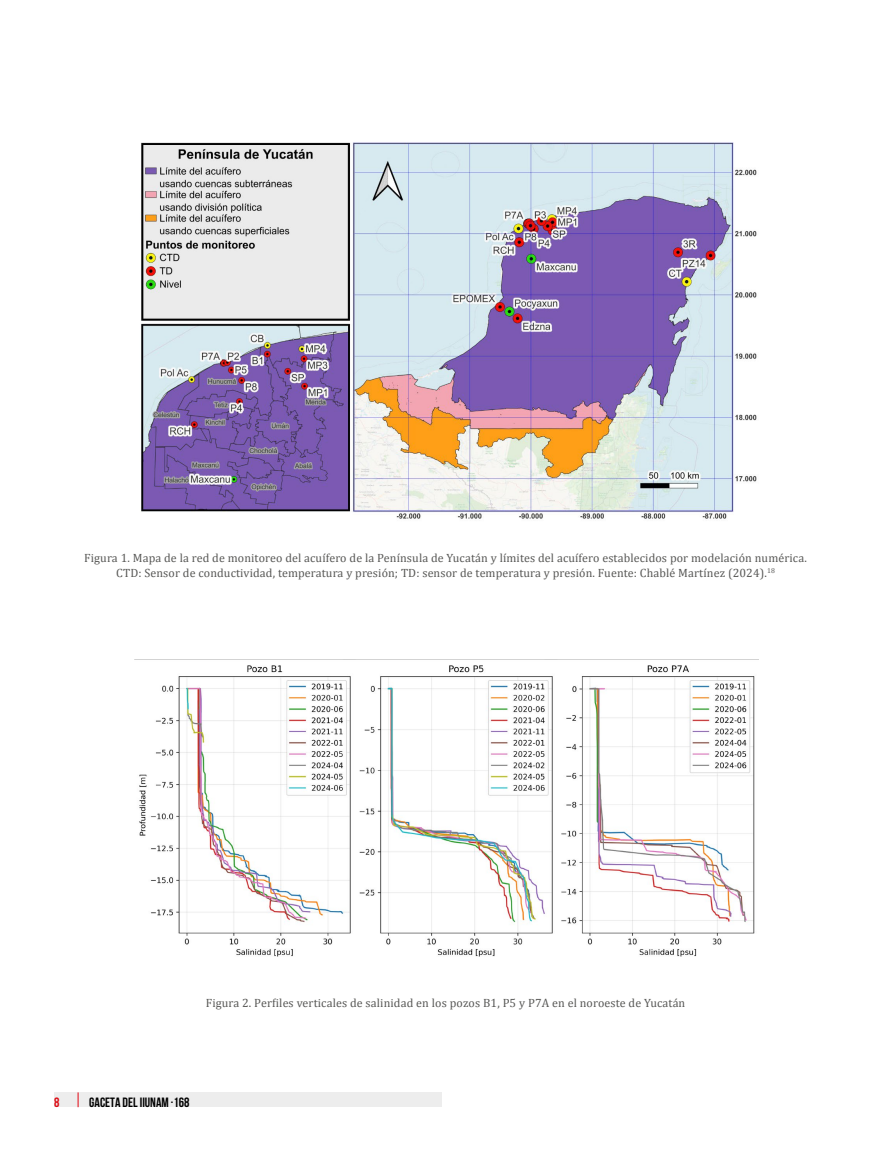
<style>
.page{position:relative;width:893px;height:1149px;background:#fff}
.page>*{position:absolute;margin:0;border:0;box-sizing:border-box;transform-origin:0 0}
.t1{font:700 13.5px "Bebas Neue";color:#000}
.t2{font:700 13.5px "Bebas Neue";color:#dc0c15}
.t3{font:12px/15px "Cambria";letter-spacing:.01em;color:#585856;text-align:center}
</style>
<div class="page">
<div style="left:54px;top:1092px;width:388px;height:14px;background:#ededed"></div>
<img style="left:140px;top:142px;width:617px;height:377px">
<img style="left:134px;top:659px;width:624px;height:298px">
<p class="t3" style="left:84px;top:550px;width:724px">Figura 1. Mapa de la red de monitoreo del acuífero de la Península de Yucatán y límites del acuífero establecidos por modelación numérica.<br>CTD: Sensor de conductividad, temperatura y presión; TD: sensor de temperatura y presión. Fuente: Chablé Martínez (2024).<sup>18</sup></p>
<p class="t3" style="left:206px;top:995px;width:481px">Figura 2. Perfiles verticales de salinidad en los pozos B1, P5 y P7A en el noroeste de Yucatán</p>
<p class="t2" style="left:54px;top:1094px;width:7px">8</p>
<p class="t1" style="left:89px;top:1094px;width:102px">GACETA DEL IIUNAM ·168</p>
</div>
